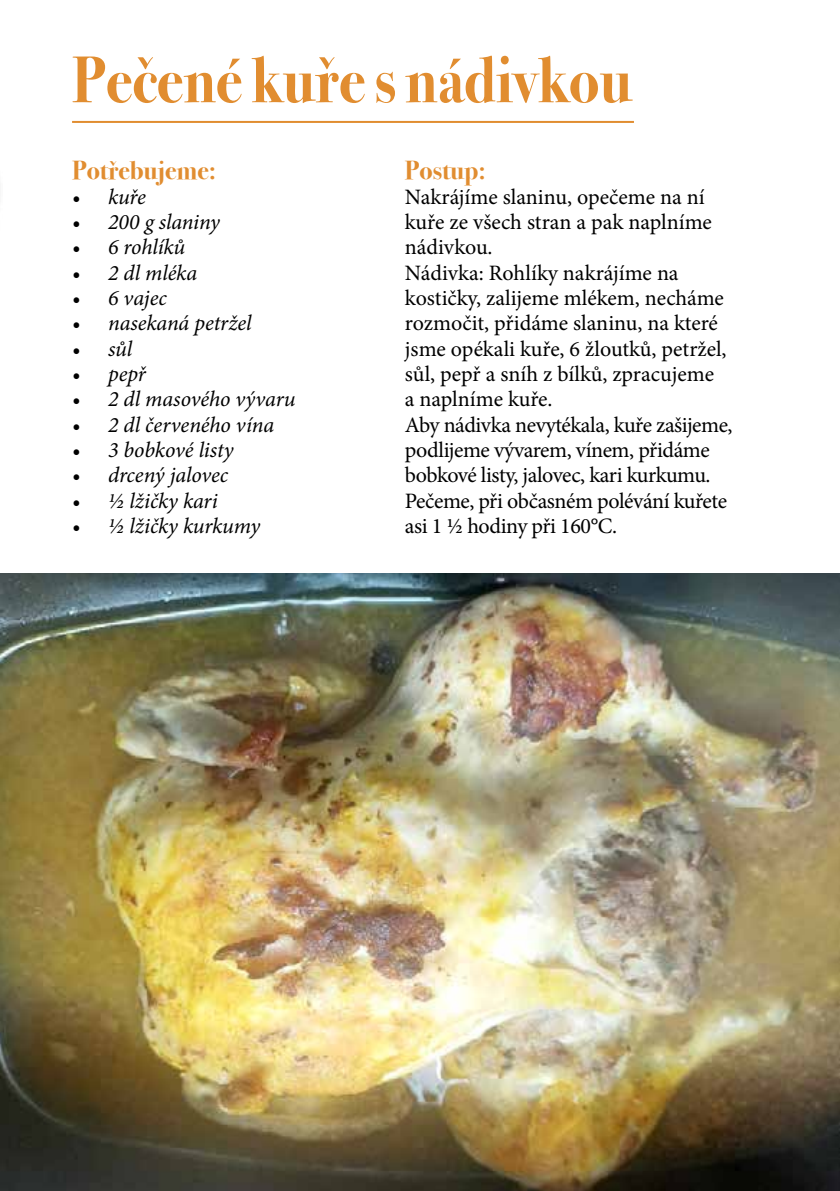
<style>
.page{position:relative;width:840px;height:1191px;background:#fff}
.page>*{position:absolute;margin:0;border:0;box-sizing:border-box;transform-origin:0 0}
.t1{font:700 66px "Bodoni Svty Two ITCTT";color:#e18d30;scale:.91 1}
.t2{font:700 26px "Bodoni Svty Two ITCTT";color:#e18d30}
.t3{font:22px/25.2px "Minion Pro";letter-spacing:-.01em;color:#000}
.t4{font:italic 22px "Minion Pro";letter-spacing:-.005em;color:#000}
</style>
<div class="page">
<img style="left:0;top:574px;width:839px;height:617px">
<hr style="left:72px;top:121px;width:561px;height:2px;background:#e18d30">
<h1 class="t1" style="left:72px;top:25px;width:616px">Pečené kuře s nádivkou</h1>
<p class="t2" style="left:72px;top:148px;width:145px">Potřebujeme:</p>
<p class="t4" style="left:72px;top:182px;width:75px">• kuře</p>
<p class="t4" style="left:72px;top:207px;width:149px">• 200 g slaniny</p>
<p class="t4" style="left:72px;top:232px;width:115px">• 6 rohlíků</p>
<p class="t4" style="left:72px;top:258px;width:127px">• 2 dl mléka</p>
<p class="t4" style="left:72px;top:283px;width:96px">• 6 vajec</p>
<p class="t4" style="left:72px;top:308px;width:181px">• nasekaná petržel</p>
<p class="t4" style="left:72px;top:334px;width:62px">• sůl</p>
<p class="t4" style="left:72px;top:359px;width:75px">• pepř</p>
<p class="t4" style="left:72px;top:384px;width:225px">• 2 dl masového vývaru</p>
<p class="t4" style="left:72px;top:409px;width:203px">• 2 dl červeného vína</p>
<p class="t4" style="left:72px;top:435px;width:163px">• 3 bobkové listy</p>
<p class="t4" style="left:72px;top:460px;width:158px">• drcený jalovec</p>
<p class="t4" style="left:72px;top:485px;width:147px">• ½ lžičky kari</p>
<p class="t4" style="left:72px;top:511px;width:189px">• ½ lžičky kurkumy</p>
<p class="t2" style="left:405px;top:148px;width:82px">Postup:</p>
<p class="t3" style="left:405px;top:184px;width:329px">Nakrájíme slaninu, opečeme na ní kuře ze všech stran a pak naplníme nádivkou.<br>Nádivka: Rohlíky nakrájíme na kostičky, zalijeme mlékem, necháme rozmočit, přidáme slaninu, na které jsme opékali kuře, 6 žloutků, petržel, sůl, pepř a sníh z bílků, zpracujeme<br>a naplníme kuře.<br>Aby nádivka nevytékala, kuře zašijeme, podlijeme vývarem, vínem, přidáme bobkové listy, jalovec, kari kurkumu.<br>Pečeme, při občasném polévání kuřete asi 1 ½ hodiny při 160°C.</p>
</div>
